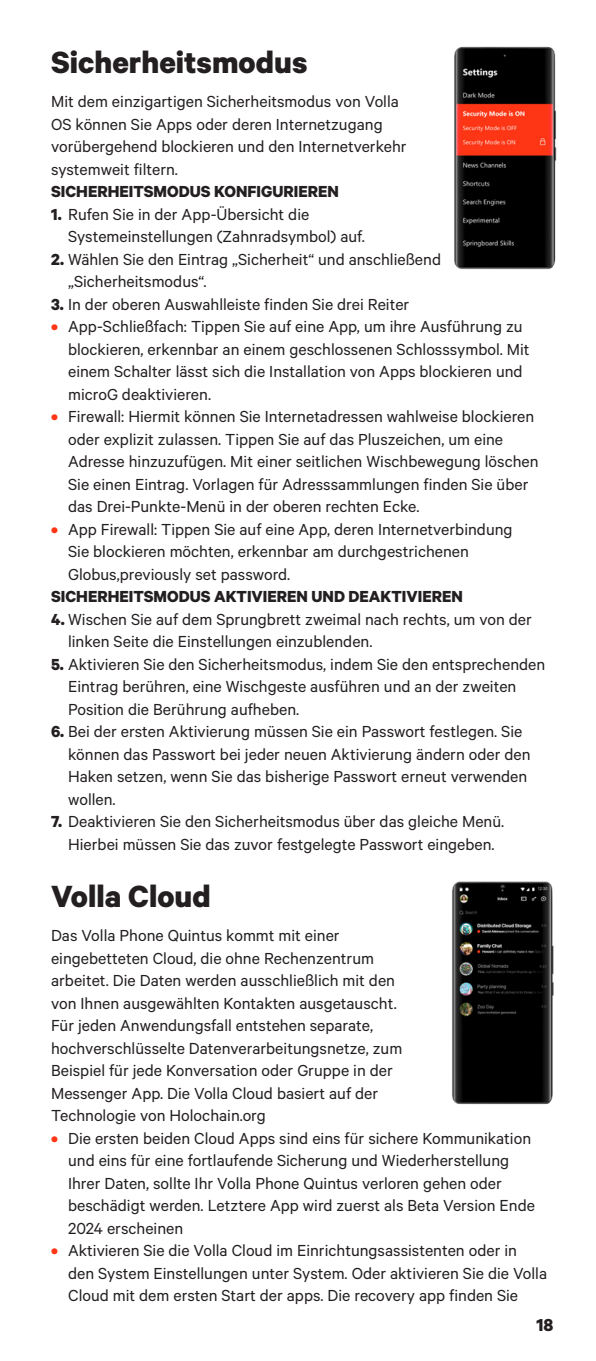
<style>
.page{position:relative;width:596px;height:1361px;background:#fff}
.page>*{position:absolute;margin:0;border:0;box-sizing:border-box;transform-origin:0 0}
.Page_Title{font:700 34.5px "Calibre";color:#231f20}
.t1{font:700 19.5px "Calibre";color:#231f20}
.Small_Paragraph{font:18px/22.5px "Calibre";color:#231f20}
.All_caps_subtitle{font:700 18px "Calibre";color:#231f20}
.s1{font-weight:700}
.s2{font-weight:700;color:#ff3615}
</style>
<div class="page">
<img style="left:454px;top:46px;width:103px;height:224px">
<img style="left:452px;top:881px;width:102px;height:224px">
<p class="Page_Title" style="left:51px;top:41px;width:258px">Sicherheitsmodus</p>
<p class="Small_Paragraph" style="left:51px;top:90px;width:357px">Mit dem einzigartigen Sicherheitsmodus von Volla OS können Sie Apps oder deren Internetzugang vorübergehend blockieren und den Internetverkehr systemweit filtern.</p>
<p class="All_caps_subtitle" style="left:51px;top:180px;width:289px">SICHERHEITSMODUS KONFIGURIEREN</p>
<p class="Small_Paragraph" style="left:68px;top:202px;width:298px;text-indent:-17px"><span class="s1">1.</span> Rufen Sie in der App-Übersicht die<br>Systemeinstellungen (Zahnradsymbol) auf.</p>
<p class="Small_Paragraph" style="left:68px;top:247px;width:374px;text-indent:-17px"><span class="s1">2.</span> Wählen Sie den Eintrag „Sicherheit“ und anschließend „Sicherheitsmodus“.</p>
<p class="Small_Paragraph" style="left:51px;top:292px;width:359px"><span class="s1">3.</span> In der oberen Auswahlleiste finden Sie drei Reiter</p>
<p class="Small_Paragraph" style="left:68px;top:315px;width:462px;text-indent:-17px"><span class="s2">•</span> App-Schließfach: Tippen Sie auf eine App, um ihre Ausführung zu blockieren, erkennbar an einem geschlossenen Schlosssymbol. Mit einem Schalter lässt sich die Installation von Apps blockieren und microG deaktivieren.</p>
<p class="Small_Paragraph" style="left:68px;top:405px;width:471px;text-indent:-17px"><span class="s2">•</span> Firewall: Hiermit können Sie Internetadressen wahlweise blockieren oder explizit zulassen. Tippen Sie auf das Pluszeichen, um eine Adresse hinzuzufügen. Mit einer seitlichen Wischbewegung löschen Sie einen Eintrag. Vorlagen für Adresssammlungen finden Sie über das Drei-Punkte-Menü in der oberen rechten Ecke.</p>
<p class="Small_Paragraph" style="left:68px;top:517px;width:445px;text-indent:-17px"><span class="s2">•</span> App Firewall: Tippen Sie auf eine App, deren Internetverbindung<br>Sie blockieren möchten, erkennbar am durchgestrichenen<br>Globus,previously set password.</p>
<p class="All_caps_subtitle" style="left:51px;top:585px;width:413px">SICHERHEITSMODUS AKTIVIEREN UND DEAKTIVIEREN</p>
<p class="Small_Paragraph" style="left:68px;top:607px;width:465px;text-indent:-17px"><span class="s1">4.</span> Wischen Sie auf dem Sprungbrett zweimal nach rechts, um von der linken Seite die Einstellungen einzublenden.</p>
<p class="Small_Paragraph" style="left:68px;top:652px;width:478px;text-indent:-17px"><span class="s1">5.</span> Aktivieren Sie den Sicherheitsmodus, indem Sie den entsprechenden<br>Eintrag berühren, eine Wischgeste ausführen und an der zweiten<br>Position die Berührung aufheben.</p>
<p class="Small_Paragraph" style="left:68px;top:720px;width:463px;text-indent:-17px"><span class="s1">6.</span> Bei der ersten Aktivierung müssen Sie ein Passwort festlegen. Sie können das Passwort bei jeder neuen Aktivierung ändern oder den Haken setzen, wenn Sie das bisherige Passwort erneut verwenden wollen.</p>
<p class="Small_Paragraph" style="left:51px;top:810px;width:454px;text-align:center"><span class="s1">7.</span> Deaktivieren Sie den Sicherheitsmodus über das gleiche Menü.<br>Hierbei müssen Sie das zuvor festgelegte Passwort eingeben.</p>
<p class="Page_Title" style="left:51px;top:875px;width:161px">Volla Cloud</p>
<p class="Small_Paragraph" style="left:51px;top:924px;width:352px">Das Volla Phone Quintus kommt mit einer eingebetteten Cloud, die ohne Rechenzentrum arbeitet. Die Daten werden ausschließlich mit den von Ihnen ausgewählten Kontakten ausgetauscht.<br>Für jeden Anwendungsfall entstehen separate, hochverschlüsselte Datenverarbeitungsnetze, zum Beispiel für jede Konversation oder Gruppe in der Messenger App. Die Volla Cloud basiert auf der Technologie von Holochain.org</p>
<p class="Small_Paragraph" style="left:68px;top:1126px;width:468px;text-indent:-17px"><span class="s2">•</span> Die ersten beiden Cloud Apps sind eins für sichere Kommunikation und eins für eine fortlaufende Sicherung und Wiederherstellung Ihrer Daten, sollte Ihr Volla Phone Quintus verloren gehen oder beschädigt werden. Letztere App wird zuerst als Beta Version Ende 2024 erscheinen</p>
<p class="Small_Paragraph" style="left:68px;top:1239px;width:480px;text-indent:-17px"><span class="s2">•</span> Aktivieren Sie die Volla Cloud im Einrichtungsassistenten oder in den System Einstellungen unter System. Oder aktivieren Sie die Volla<br>Cloud mit dem ersten Start der apps. Die recovery app finden Sie</p>
<p class="t1" style="left:536px;top:1313px;width:19px">18</p>
</div>
